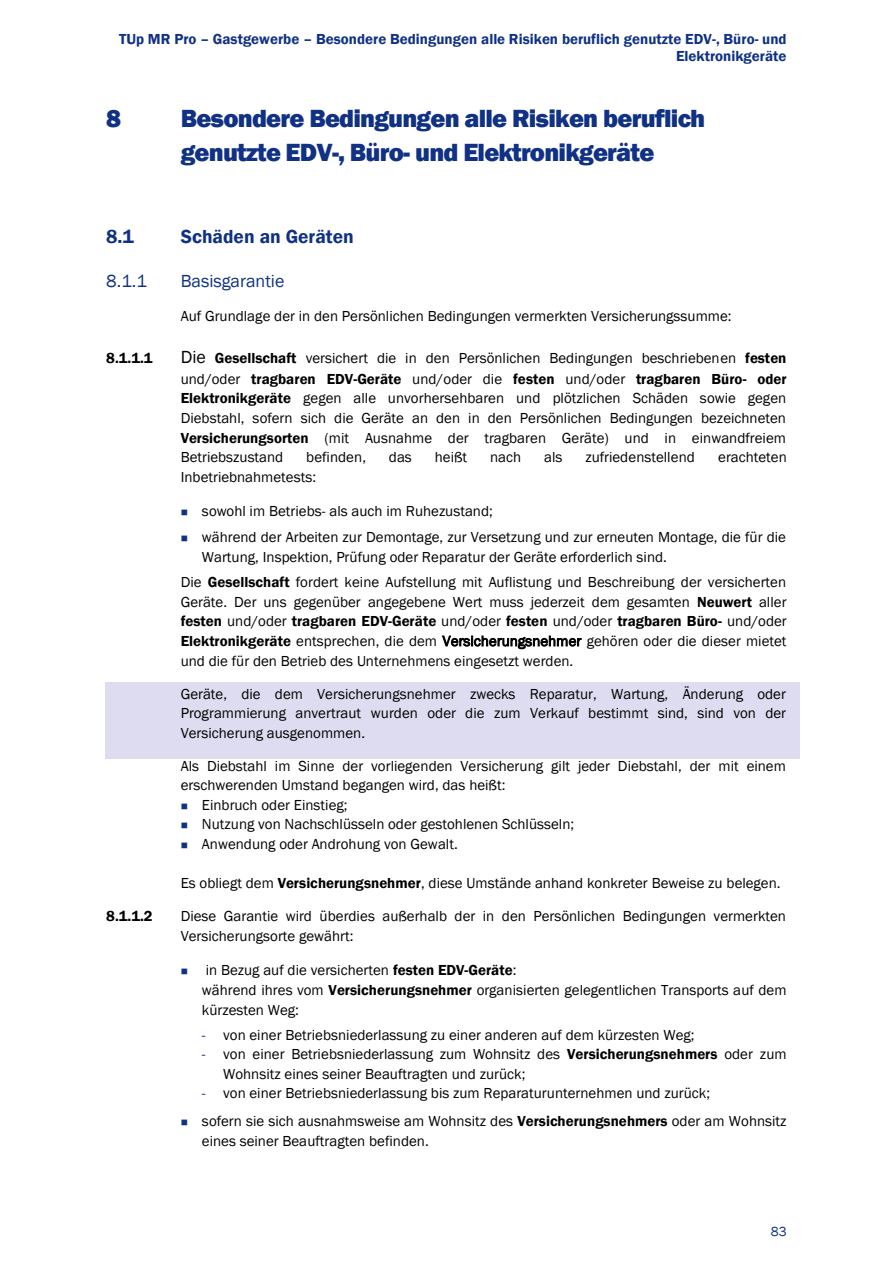
<style>
.page{position:relative;width:893px;height:1263px;background:#fff}
.page>*{position:absolute;margin:0;border:0;box-sizing:border-box;transform-origin:0 0}
.t1{font:800 25.5px/33.5px "Franklin Gothic";letter-spacing:-.03em;color:#103184}
.t2{font:19.5px "Franklin Gothic Demi";color:#103184}
.t3{font:18px "Franklin Gothic";color:#103184}
.t4{font:15px/19.5px "Franklin Gothic";color:#000}
.t5{font:15px/17px "Franklin Gothic Demi";color:#103184;text-align:right}
.t6{font:15px "Franklin Gothic Demi";color:#000}
.t7{font:13.5px "Franklin Gothic";color:#103184}
.s1{font-size:18px}
.s2{font-family:"Franklin Gothic Demi"}
.s3{color:#103184}
</style>
<div class="page">
<div style="left:106px;top:683px;width:694px;height:76px;background:#dddcf0"></div>
<p class="t5" style="left:119px;top:31px;width:669px">TUp MR Pro – Gastgewerbe – Besondere Bedingungen alle Risiken beruflich genutzte EDV-, Büro- und<br>Elektronikgeräte</p>
<h1 class="t1" style="left:106px;top:101px;width:16px">8</h1>
<h1 class="t1" style="left:181px;top:101px;width:526px">Besondere Bedingungen alle Risiken beruflich genutzte EDV-, Büro- und Elektronikgeräte</h1>
<h2 class="t2" style="left:106px;top:225px;width:29px">8.1</h2>
<h2 class="t2" style="left:181px;top:225px;width:175px">Schäden an Geräten</h2>
<h3 class="t3" style="left:106px;top:271px;width:42px">8.1.1</h3>
<h3 class="t3" style="left:181px;top:271px;width:105px">Basisgarantie</h3>
<p class="t4" style="left:181px;top:306px;width:552px">Auf Grundlage der in den Persönlichen Bedingungen vermerkten Versicherungssumme:</p>
<p class="t6" style="left:106px;top:349px;width:48px">8.1.1.1</p>
<p class="t4" style="left:181px;top:346px;width:607px;line-height:21.3px"><span class="s1">Die</span> <span class="s2">Gesellschaft</span> versichert die in den Persönlichen Bedingungen beschriebenen <span class="s2">festen </span>und/oder <span class="s2">tragbaren EDV-Geräte</span> und/oder die <span class="s2">festen</span> und/oder <span class="s2">tragbaren Büro- oder</span></p>
<p class="t4" style="left:181px;top:388px;width:607px;text-align:justify"><span class="s2">Elektronikgeräte</span> gegen alle unvorhersehbaren und plötzlichen Schäden sowie gegen Diebstahl, sofern sich die Geräte an den in den Persönlichen Bedingungen bezeichneten <span class="s2">Versicherungsorten</span> (mit Ausnahme der tragbaren Geräte) und in einwandfreiem Betriebszustand</p>
<p class="t4" style="left:306px;top:447px;width:61px">befinden,</p>
<p class="t4" style="left:389px;top:447px;width:24px">das</p>
<p class="t4" style="left:435px;top:447px;width:34px">heißt</p>
<p class="t4" style="left:490px;top:447px;width:33px">nach</p>
<p class="t4" style="left:544px;top:447px;width:20px">als</p>
<p class="t4" style="left:585px;top:447px;width:111px">zufriedenstellend</p>
<p class="t4" style="left:718px;top:447px;width:70px">erachteten</p>
<p class="t4" style="left:181px;top:466px;width:137px">Inbetriebnahmetests:</p>
<p class="t4" style="left:181px;top:501px;width:314px"><span class="s3">■</span> sowohl im Betriebs- als auch im Ruhezustand;</p>
<p class="t4" style="left:202px;top:527px;width:586px;text-indent:-21px"><span class="s3">■</span> während der Arbeiten zur Demontage, zur Versetzung und zur erneuten Montage, die für die<br>Wartung, Inspektion, Prüfung oder Reparatur der Geräte erforderlich sind.</p>
<p class="t4" style="left:181px;top:572px;width:608px;text-align:justify">Die <span class="s2">Gesellschaft</span> fordert keine Aufstellung mit Auflistung und Beschreibung der versicherten Geräte. Der uns gegenüber angegebene Wert muss jederzeit dem gesamten <span class="s2">Neuwert</span> aller <span class="s2">festen</span> und/oder <span class="s2">tragbaren EDV-Geräte</span> und/oder <span class="s2">festen</span> und/oder <span class="s2">tragbaren Büro-</span> und/oder <span class="s2">Elektronikgeräte</span> entsprechen, die dem Versicherungsnehmer gehören oder die dieser mietet und die für den Betrieb des Unternehmens eingesetzt werden.</p>
<p class="t4" style="left:181px;top:683px;width:607px;text-align:justify">Geräte, die dem Versicherungsnehmer zwecks Reparatur, Wartung, Änderung oder Programmierung anvertraut wurden oder die zum Verkauf bestimmt sind, sind von der Versicherung ausgenommen.</p>
<p class="t4" style="left:181px;top:755px;width:607px">Als Diebstahl im Sinne der vorliegenden Versicherung gilt jeder Diebstahl, der mit einem erschwerenden Umstand begangen wird, das heißt:</p>
<p class="t4" style="left:181px;top:795px;width:168px"><span class="s3">■</span> Einbruch oder Einstieg;</p>
<p class="t4" style="left:181px;top:814px;width:395px"><span class="s3">■</span> Nutzung von Nachschlüsseln oder gestohlenen Schlüsseln;</p>
<p class="t4" style="left:181px;top:834px;width:278px"><span class="s3">■</span> Anwendung oder Androhung von Gewalt.</p>
<p class="t4" style="left:181px;top:873px;width:601px">Es obliegt dem <span class="s2">Versicherungsnehmer</span>, diese Umstände anhand konkreter Beweise zu belegen.</p>
<p class="t6" style="left:106px;top:907px;width:48px">8.1.1.2</p>
<p class="t4" style="left:181px;top:906px;width:607px">Diese Garantie wird überdies außerhalb der in den Persönlichen Bedingungen vermerkten<br>Versicherungsorte gewährt:</p>
<p class="t4" style="left:181px;top:960px;width:337px"><span class="s3">■</span> in Bezug auf die versicherten <span class="s2">festen EDV-Geräte</span>:</p>
<p class="t4" style="left:202px;top:980px;width:586px">während ihres vom <span class="s2">Versicherungsnehmer</span> organisierten gelegentlichen Transports auf dem kürzesten Weg:</p>
<p class="t4" style="left:202px;top:1024px;width:494px"><span class="s3">-</span> von einer Betriebsniederlassung zu einer anderen auf dem kürzesten Weg;</p>
<p class="t4" style="left:223px;top:1044px;width:565px;text-indent:-21px"><span class="s3">-</span> von einer Betriebsniederlassung zum Wohnsitz des <span class="s2">Versicherungsnehmers</span> oder zum<br>Wohnsitz eines seiner Beauftragten und zurück;</p>
<p class="t4" style="left:202px;top:1083px;width:510px"><span class="s3">-</span> von einer Betriebsniederlassung bis zum Reparaturunternehmen und zurück;</p>
<p class="t4" style="left:202px;top:1111px;width:586px;text-indent:-21px"><span class="s3">■</span> sofern sie sich ausnahmsweise am Wohnsitz des <span class="s2">Versicherungsnehmers</span> oder am Wohnsitz eines seiner Beauftragten befinden.</p>
<p class="t7" style="left:771px;top:1224px;width:17px">83</p>
</div>
